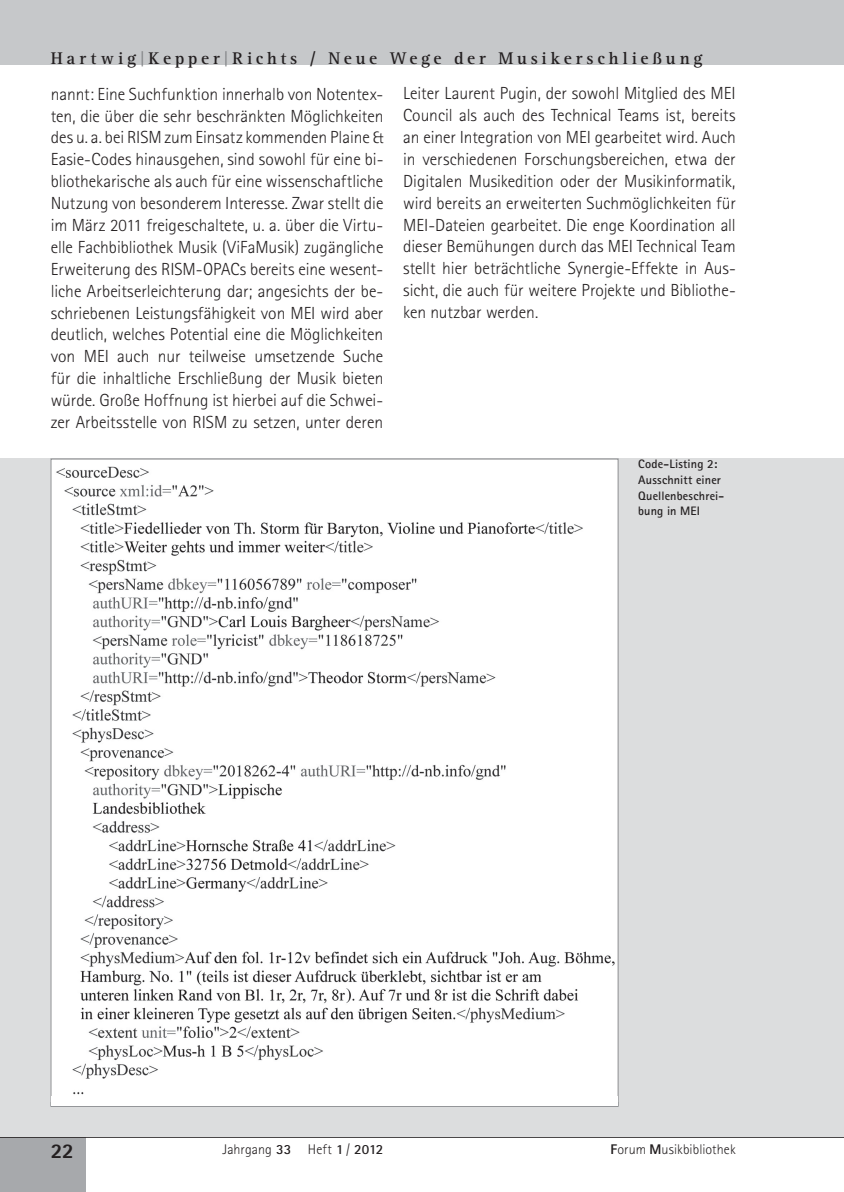
<style>
.page{position:relative;width:844px;height:1192px;background:#fff}
.page>*{position:absolute;margin:0;border:0;box-sizing:border-box;transform-origin:0 0}
.t1{font:800 21px "Rotis Sans Serif";color:#231f20}
.t2{font:300 17.5px/21.9px "Rotis Sans Serif";color:#231f20;text-align:justify}
.t3{font:700 17.5px "Rotis Serif";letter-spacing:.215em;color:#231f20}
.t4{font:300 14px "Rotis Sans Serif";letter-spacing:.01em;color:#231f20}
.t5{font:700 12.25px/15.8px "Rotis Sans Serif";letter-spacing:.01em;color:#231f20}
.s1{font-weight:400;color:#808285}
.s2{font-weight:700}
.s3{font-weight:800}
</style>
<div class="page">
<div style="left:0;top:0;width:843px;height:64px;background:#c6c8ca"></div>
<div style="left:0;top:1137px;width:85px;height:54px;background:#a7a9ac"></div>
<hr style="left:0;top:1136px;width:843px;height:1px;background:#231f20">
<div style="left:0;top:458px;width:843px;height:678px;background:#dcddde"></div>
<img style="left:53px;top:461px;width:563px;height:634px">
<div style="left:51px;top:1095px;width:566px;height:10px;background:#fff"></div>
<p class="t3" style="left:51px;top:52px;width:653px">Hartwig<span class="s1">|</span>Kepper<span class="s1">|</span>Richts / Neue Wege der Musikerschließung</p>
<p class="t2" style="left:403px;top:84px;width:334px">Leiter Laurent Pugin, der sowohl Mitglied des MEI Council als auch des Technical Teams ist, bereits an einer Integration von MEI gearbeitet wird. Auch in verschiedenen Forschungsbereichen, etwa der Digitalen Musikedition oder der Musikinformatik, wird bereits an erweiterten Suchmöglichkeiten für MEI-Dateien gearbeitet. Die enge Koordination all dieser Bemühungen durch das MEI Technical Team stellt hier beträchtliche Synergie-Effekte in Aus&shy;sicht, die auch für weitere Projekte und Bibliothe&shy;ken nutzbar werden.</p>
<p class="t2" style="left:51px;top:85px;width:334px">nannt: Eine Suchfunktion innerhalb von Notentex&shy;ten, die über die sehr beschränkten Möglichkeiten des u. a. bei RISM zum Einsatz kommenden Plaine &amp; Easie-Codes hinausgehen, sind sowohl für eine bi&shy;bliothekarische als auch für eine wissenschaftliche Nutzung von besonderem Interesse. Zwar stellt die im März 2011 freigeschaltete, u. a. über die Virtu&shy;elle Fachbibliothek Musik (ViFaMusik) zugängliche Erweiterung des RISM-OPACs bereits eine wesent&shy;liche Arbeitserleichterung dar; angesichts der be&shy;schriebenen Leistungsfähigkeit von MEI wird aber deutlich, welches Potential eine die Möglichkeiten von MEI auch nur teilweise umsetzende Suche für die inhaltliche Erschließung der Musik bieten würde. Große Hoffnung ist hierbei auf die Schwei&shy;zer Arbeitsstelle von RISM zu setzen, unter deren</p>
<p class="t5" style="left:638px;top:457px;width:87px">Code-Listing 2:<br>Ausschnitt einer<br>Quellenbeschrei&shy;bung in MEI</p>
<p class="t1" style="left:51px;top:1143px;width:24px">22</p>
<p class="t4" style="left:222px;top:1143px;width:162px">Jahrgang <span class="s2">33</span> Heft <span class="s2">1</span> / <span class="s2">2012</span></p>
<p class="t4" style="left:610px;top:1143px;width:127px"><span class="s3">F</span>orum <span class="s3">M</span>usikbibliothek</p>
</div>
